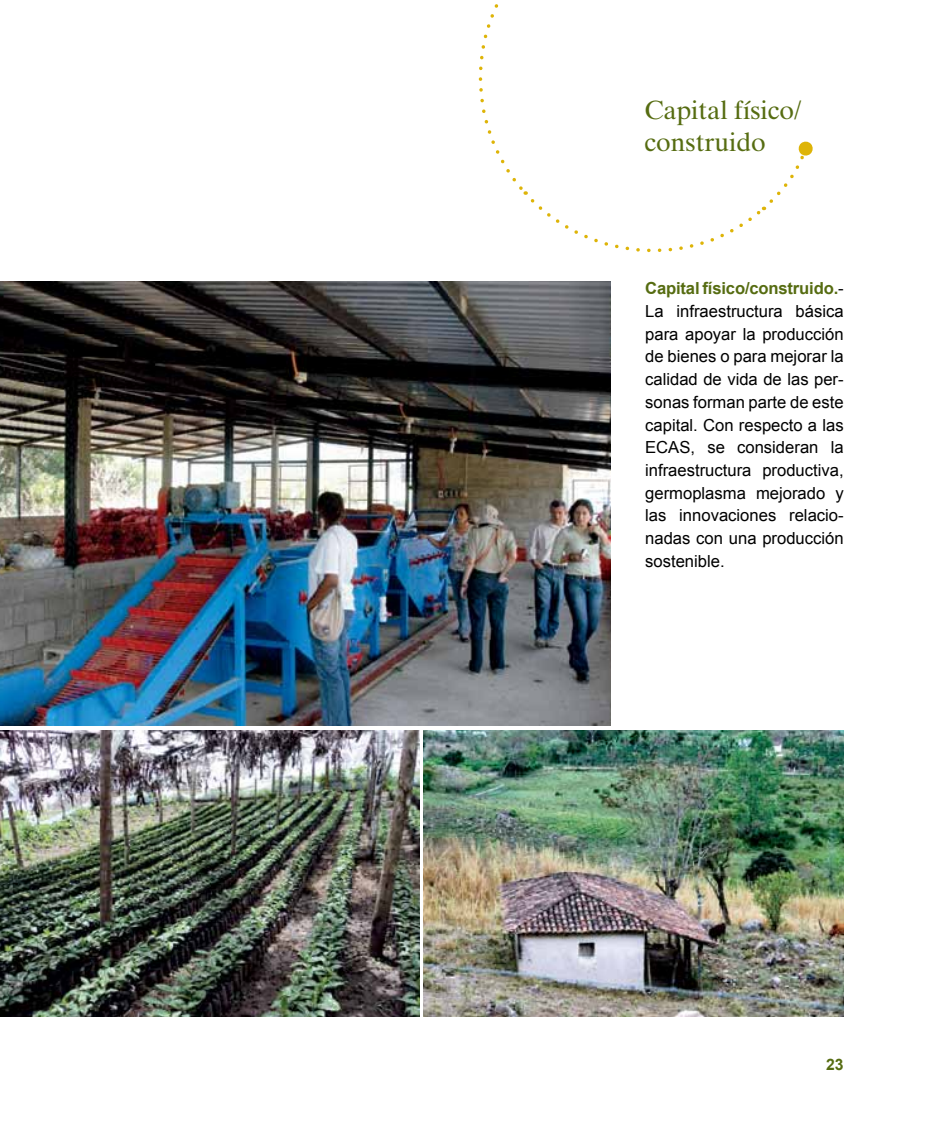
<style>
.page{position:relative;width:943px;height:1141px;background:#fff}
.page>*{position:absolute;margin:0;border:0;box-sizing:border-box;transform-origin:0 0}
.t1{font:26.25px/31.5px "Times Ten";color:#566c11}
.t2{font:16.62px/22.8px "Arial";color:#000;text-align:justify}
.t3{font:700 15.75px "Arial";color:#566c11}
.s1{font-weight:700;color:#566c11}
</style>
<div class="page">
<svg style="left:478px;top:4px;width:335px;height:249px"></svg>
<img style="left:0;top:282px;width:610px;height:444px">
<img style="left:0;top:730px;width:419px;height:287px">
<img style="left:423px;top:730px;width:420px;height:287px">
<h1 class="t1" style="left:644px;top:95px;width:158px">Capital físico/ construido</h1>
<p class="t2" style="left:645px;top:277px;width:200px"><span class="s1">Capital físico/construido.</span>- La infraestructura básica para apoyar la producción de bienes o para mejorar la calidad de vida de las per&shy;sonas forman parte de este capital. Con respecto a las ECAS, se consideran la infraestructura productiva, germoplasma mejorado y las innovaciones relacio&shy;nadas con una producción sostenible.</p>
<p class="t3" style="left:826px;top:1054px;width:19px">23</p>
</div>
